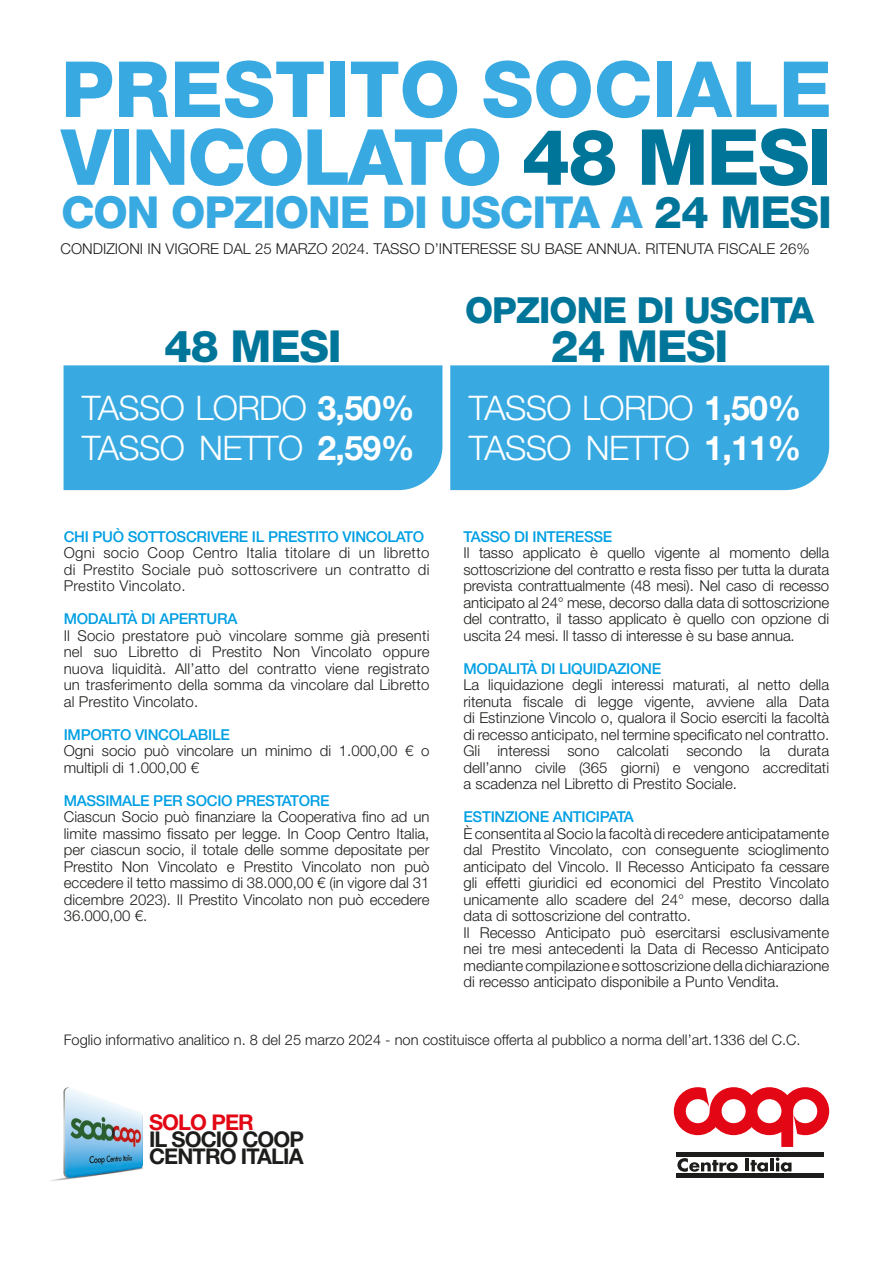
<style>
.page{position:relative;width:893px;height:1263px;background:#fff}
.page>*{position:absolute;margin:0;border:0;box-sizing:border-box;transform-origin:0 0}
.t1{font:800 77.55px/67.8px "Helvetica Neue LT Std";color:#38aae1}
.t2{font:800 44.25px "Helvetica Neue LT Std";letter-spacing:-.025em;color:#38aae1}
.t3{font:800 44.25px "Helvetica Neue LT Std";letter-spacing:-.025em;color:#00759a}
.t4{font:800 36px "Helvetica Neue LT Std";letter-spacing:-.025em;color:#00759a}
.t5{font:300 33.9px/40.7px "Helvetica Neue LT Std";letter-spacing:-.02em;color:#fff}
.t6{font:700 21.75px/17.2px "Helvetica Neue LT Std";letter-spacing:-.04em;color:#1d1d1b}
.t7{font:700 21.75px "Helvetica Neue LT Std";letter-spacing:-.04em;color:#e30614}
.t8{font:300 15px/16.5px "Helvetica Neue LT Std";color:#1d1d1b;text-align:justify}
.t9{font:500 15px "Helvetica Neue LT Std";letter-spacing:-.02em;color:#009fe3}
.t10{font:300 14.7px "Helvetica Neue LT Std";color:#1d1d1b}
.s1{color:#00759a}
.s2{font-weight:700}
</style>
<div class="page">
<svg style="left:677px;top:1158px;width:61px;height:14px"></svg>
<hr style="left:745px;top:1158px;width:4px;height:13px;background:#1d1d1b">
<svg style="left:750px;top:1160px;width:18px;height:12px"></svg>
<hr style="left:770px;top:1158px;width:4px;height:13px;background:#1d1d1b">
<svg style="left:776px;top:1157px;width:15px;height:15px"></svg>
<hr style="left:677px;top:1152px;width:147px;height:4px;background:#1d1d1b">
<div style="left:677px;top:1173px;width:147px;height:5px;background:#1d1d1b"></div>
<svg style="left:674px;top:1087px;width:155px;height:60px"></svg>
<img style="left:50px;top:1087px;width:93px;height:94px">
<div style="left:64px;top:365px;width:378px;height:125px;background:#38aae1"></div>
<div style="left:450px;top:365px;width:379px;height:125px;background:#38aae1"></div>
<h1 class="t1" style="left:61px;top:55px;width:773px">PRESTITO SOCIALE<br>VINCOLATO <span class="s1">48 MESI</span></h1>
<h2 class="t2" style="left:61px;top:186px;width:772px">CON OPZIONE DI USCITA A <span class="s1">24 MESI</span></h2>
<p class="t8" style="left:61px;top:240px;width:751px">CONDIZIONI IN VIGORE DAL 25 MARZO 2024. TASSO D’INTERESSE SU BASE ANNUA. RITENUTA FISCALE 26%</p>
<h2 class="t3" style="left:164px;top:320px;width:179px">48 MESI</h2>
<h3 class="t5" style="left:82px;top:386px;width:334px">TASSO LORDO <span class="s2">3,50%<br></span>TASSO NETTO <span class="s2">2,59%</span></h3>
<p class="t9" style="left:64px;top:527px;width:362px">CHI PUÒ SOTTOSCRIVERE IL PRESTITO VINCOLATO</p>
<p class="t8" style="left:64px;top:544px;width:367px">Ogni socio Coop Centro Italia titolare di un libretto di Prestito Sociale può sottoscrivere un contratto di Prestito Vincolato.</p>
<p class="t9" style="left:64px;top:610px;width:175px">MODALITÀ DI APERTURA</p>
<p class="t8" style="left:64px;top:627px;width:367px">Il Socio prestatore può vincolare somme già presenti nel suo Libretto di Prestito Non Vincolato oppure nuova liquidità. All’atto del contratto viene registrato un trasferimento della somma da vincolare dal Libretto al Prestito Vincolato.</p>
<p class="t9" style="left:64px;top:725px;width:168px">IMPORTO VINCOLABILE</p>
<p class="t8" style="left:64px;top:742px;width:367px">Ogni socio può vincolare un minimo di 1.000,00 € o multipli di 1.000,00 €</p>
<p class="t9" style="left:64px;top:791px;width:267px">MASSIMALE PER SOCIO PRESTATORE</p>
<p class="t8" style="left:64px;top:808px;width:367px">Ciascun Socio può finanziare la Cooperativa fino ad un limite massimo fissato per legge. In Coop Centro Italia, per ciascun socio, il totale delle somme depositate per Prestito Non Vincolato e Prestito Vincolato non può eccedere il tetto massimo di 38.000,00 € (in vigore dal 31 dicembre 2023). Il Prestito Vincolato non può eccedere 36.000,00 €.</p>
<h3 class="t4" style="left:465px;top:288px;width:351px">OPZIONE DI USCITA</h3>
<h2 class="t3" style="left:551px;top:320px;width:179px">24 MESI</h2>
<h3 class="t5" style="left:469px;top:386px;width:334px">TASSO LORDO <span class="s2">1,50%<br></span>TASSO NETTO <span class="s2">1,11%</span></h3>
<p class="t9" style="left:463px;top:527px;width:150px">TASSO DI INTERESSE</p>
<p class="t8" style="left:463px;top:544px;width:367px">Il tasso applicato è quello vigente al momento della sottoscrizione del contratto e resta fisso per tutta la durata prevista contrattualmente (48 mesi). Nel caso di recesso anticipato al 24° mese, decorso dalla data di sottoscrizione del contratto, il tasso applicato è quello con opzione di uscita 24 mesi. Il tasso di interesse è su base annua.</p>
<p class="t9" style="left:463px;top:659px;width:199px">MODALITÀ DI LIQUIDAZIONE</p>
<p class="t8" style="left:463px;top:676px;width:367px">La liquidazione degli interessi maturati, al netto della ritenuta fiscale di legge vigente, avviene alla Data di Estinzione Vincolo o, qualora il Socio eserciti la facoltà di recesso anticipato, nel termine specificato nel contratto.<br>Gli interessi sono calcolati secondo la durata dell’anno civile (365 giorni) e vengono accreditati a scadenza nel Libretto di Prestito Sociale.</p>
<p class="t9" style="left:463px;top:808px;width:172px">ESTINZIONE ANTICIPATA</p>
<p class="t8" style="left:463px;top:825px;width:367px;text-align:left">È consentita al Socio la facoltà di recedere anticipatamente dal Prestito Vincolato, con conseguente scioglimento anticipato del Vincolo. Il Recesso Anticipato fa cessare gli effetti giuridici ed economici del Prestito Vincolato unicamente allo scadere del 24° mese, decorso dalla data di sottoscrizione del contratto.<br>Il Recesso Anticipato può esercitarsi esclusivamente nei tre mesi antecedenti la Data di Recesso Anticipato mediante compilazione e sottoscrizione della dichiarazione di recesso anticipato disponibile a Punto Vendita.</p>
<p class="t10" style="left:64px;top:1031px;width:738px">Foglio informativo analitico n. 8 del 25 marzo 2024 - non costituisce offerta al pubblico a norma dell’art.1336 del C.C.</p>
<h3 class="t7" style="left:149px;top:1108px;width:106px">SOLO PER</h3>
<h3 class="t6" style="left:149px;top:1130px;width:157px">IL SOCIO COOP<br>CENTRO ITALIA</h3>
</div>
